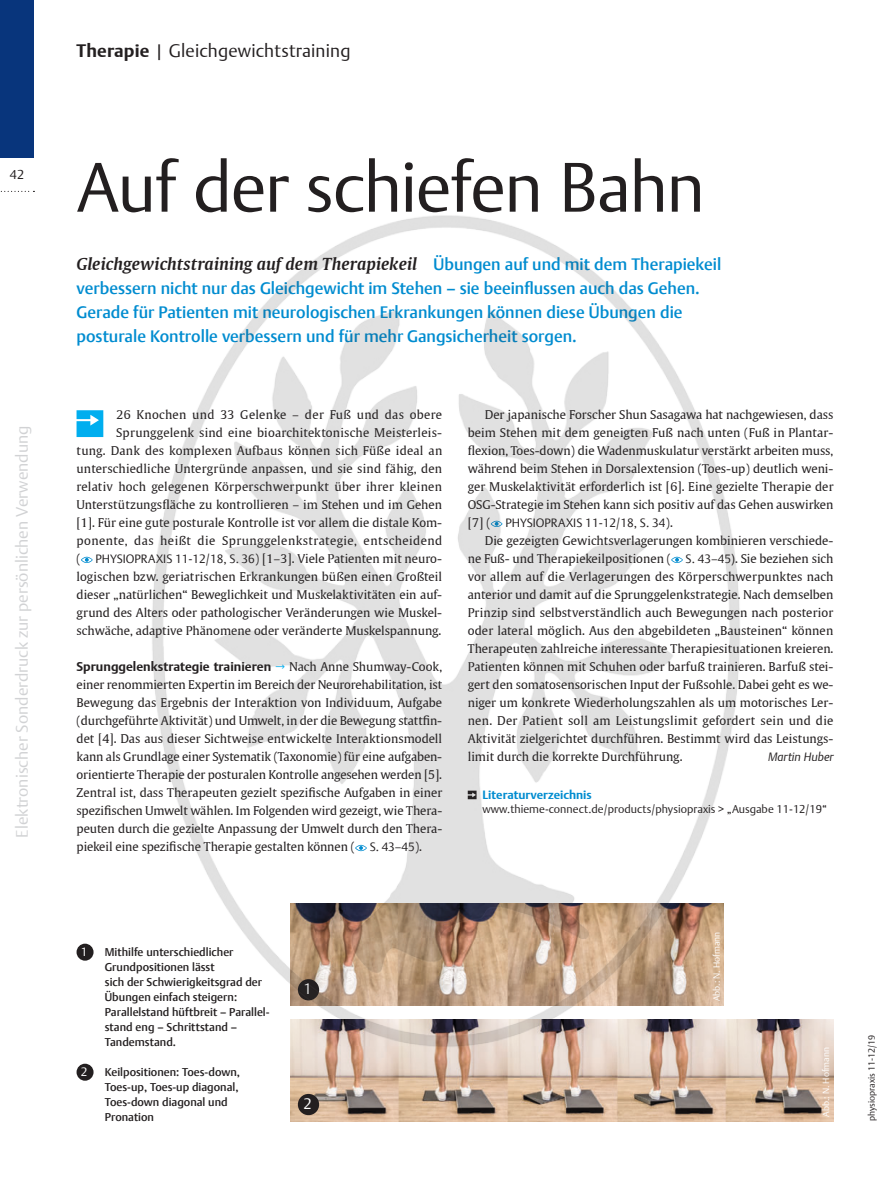
<style>
.page{position:relative;width:893px;height:1191px;background:#fff}
.page>*{position:absolute;margin:0;border:0;box-sizing:border-box;transform-origin:0 0}
.t1{font:300 69px "Thieme Argo 2011";letter-spacing:-.02em;color:#231f20}
.t2{font:300 18px "Thieme Argo 2011";letter-spacing:.01em;color:#231f20}
.t3{font:500 16.5px/24px "Thieme Argo 2011";color:#008cd0}
.t4{font:italic 600 16.5px "Thieme Gulliver 2011";letter-spacing:.005em;color:#231f20}
.t5{font:300 16.5px "Thieme Argo 2011";color:#d1d2d4}
.t6{font:300 15px "Thieme Argo 2011";color:#fff}
.t7{font:700 12.75px "Thieme Argo 2011";color:#231f20}
.t8{font:300 12.75px "Thieme Argo 2011";color:#231f20}
.t9{font:12px/18px "Thieme Gulliver 2011";color:#231f20;text-align:justify}
.t10{font:300 12px "Thieme Argo 2011";color:#231f20}
.t11{font:700 12px "Thieme Argo 2011";color:#008cd0}
.t12{font:italic 300 12px "Thieme Argo 2011";color:#231f20}
.t13{font:300 12px "Thieme Argo 2011";color:#fff}
.t14{font:500 11.25px/15px "Thieme Argo 2011";color:#231f20}
.t15{font:300 11.25px "Thieme Argo 2011";color:#231f20}
.t16{font:300 9px "Thieme Argo 2011";color:#fff}
.t17{font:300 9px "Thieme Argo 2011";color:#231f20}
.s1{font-weight:700}
.s2{font-family:"Thieme Argo 2011";font-weight:500;font-style:normal;color:#008cd0}
.s3{font-family:"Thieme Argo 2011";font-weight:300}
.s4{font-size:12px;color:#00aeef}
.s5{font-family:"Thieme Gulliver 2011";font-weight:400;font-size:12px}
.s6{font-family:"Thieme Gulliver 2011";font-weight:400}
</style>
<div class="page">
<svg style="left:77px;top:410px;width:26px;height:27px"></svg>
<svg style="left:81px;top:557px;width:12px;height:6px"></svg>
<img style="left:290px;top:1019px;width:543px;height:102px">
<div style="left:77px;top:943px;width:17px;height:17px;background:#231f20;border-radius:50%"></div>
<div style="left:77px;top:1063px;width:17px;height:17px;background:#231f20;border-radius:50%"></div>
<div style="left:298px;top:1094px;width:21px;height:21px;background:#231f20;border-radius:50%"></div>
<div style="left:0;top:0;width:34px;height:157px;background:#08357c"></div>
<svg style="left:0;top:191px;width:34px;height:1px"></svg>
<img style="left:152px;top:215px;width:592px;height:834px">
<p class="t8" style="left:10px;top:166px;width:16px">42</p>
<h3 class="t5" style="left:11px;top:837px;width:413px;rotate:-90deg">Elektronischer Sonderdruck zur persönlichen Verwendung</h3>
<h2 class="t2" style="left:77px;top:38px;width:276px"><span class="s1">Therapie</span> | Gleichgewichtstraining</h2>
<h1 class="t1" style="left:77px;top:141px;width:630px">Auf der schiefen Bahn</h1>
<h3 class="t4" style="left:77px;top:251px;width:646px">Gleichgewichtstraining auf dem Therapiekeil <span class="s2">Übungen auf und mit dem Therapiekeil</span></h3>
<h3 class="t3" style="left:77px;top:275px;width:625px">verbessern nicht nur das Gleichgewicht im Stehen – sie beeinflussen auch das Gehen.<br>Gerade für Patienten mit neurologischen Erkrankungen können diese Übungen die posturale Kontrolle verbessern und für mehr Gangsicherheit sorgen.</h3>
<p class="t9" style="left:77px;top:405px;width:367px;text-align:right">26 Knochen und 33 Gelenke – der Fuß und das obere Sprunggelenk sind eine bioarchitektonische Meisterleis-<br>tung. Dank des komplexen Aufbaus können sich Füße ideal an unterschiedliche Untergründe anpassen, und sie sind fähig, den relativ hoch gelegenen Körperschwerpunkt über ihrer kleinen -Unterstützungsfläche zu kontrollieren – im Stehen und im Gehen [1]. Für eine gute posturale Kontrolle ist vor allem die distale Kom&shy;ponente, das heißt die Sprunggelenkstrategie, entscheidend ( <span class="s3">PHYSIOPRAXIS 11-12/18, S. 36</span>) [1–3]. Viele Patienten mit neuro&shy;logischen bzw. geriatrischen Erkrankungen büßen einen Großteil dieser „natürlichen“ Beweglichkeit und Muskelaktivitäten ein auf&shy;grund des Alters oder pathologischer Veränderungen wie Muskel&shy;schwäche, adaptive Phänomene oder veränderte Muskelspannung.</p>
<p class="t7" style="left:77px;top:658px;width:367px">Sprunggelenkstrategie trainieren <span class="s4">→</span> <span class="s5">Nach Anne Shumway-Cook,</span></p>
<p class="t9" style="left:77px;top:675px;width:367px">einer renommierten Expertin im Bereich der Neurorehabilitation, ist Bewegung das Ergebnis der Interaktion von Individuum, Aufgabe (durchgeführte Aktivität) und Umwelt, in der die Bewegung stattfin&shy;det [4]. Das aus dieser Sichtweise entwickelte Interaktionsmodell kann als Grundlage einer Systematik (Taxonomie) für eine aufgaben&shy;orientierte Therapie der posturalen Kontrolle angesehen werden [5].<br>Zentral ist, dass Therapeuten gezielt spezifische Aufgaben in einer spezifischen Umwelt wählen. Im Folgenden wird gezeigt, wie Thera&shy;peuten durch die gezielte Anpassung der Umwelt durch den Thera&shy;piekeil eine spezifische Therapie gestalten können ( <span class="s3">S. 43–45</span>).</p>
<p class="t9" style="left:468px;top:405px;width:367px;text-indent:17px">Der japanische Forscher Shun Sasagawa hat nachgewiesen, dass beim Stehen mit dem geneigten Fuß nach unten (Fuß in Plantar&shy;flexion, Toes-down) die Wadenmuskulatur verstärkt arbeiten muss, während beim Stehen in Dorsalextension (Toes-up) deutlich weni&shy;ger Muskelaktivität erforderlich ist [6]. Eine gezielte Therapie der OSG-Strategie im Stehen kann sich positiv auf das Gehen auswirken</p>
<p class="t10" style="left:468px;top:515px;width:207px"><span class="s6">[7] (</span> PHYSIOPRAXIS 11-12/18, S. 34<span class="s6">).</span></p>
<p class="t9" style="left:468px;top:531px;width:367px;text-indent:17px">Die gezeigten Gewichtsverlagerungen kombinieren verschiede&shy;ne Fuß- und Therapiekeilpositionen ( <span class="s3">S. 43–45)</span>. Sie beziehen sich vor allem auf die Verlagerungen des Körperschwerpunktes nach anterior und damit auf die Sprunggelenkstrategie. Nach demselben Prinzip sind selbstverständlich auch Bewegungen nach posterior oder lateral möglich. Aus den abgebildeten „Bausteinen“ können Therapeuten zahlreiche interessante Therapiesituationen kreieren.<br>Patienten können mit Schuhen oder barfuß trainieren. Barfuß stei&shy;gert den somatosensorischen Input der Fußsohle. Dabei geht es we&shy;niger um konkrete Wiederholungszahlen als um motorisches Ler&shy;nen. Der Patient soll am Leistungslimit gefordert sein und die Aktivität zielgerichtet durchführen. Bestimmt wird das Leistungs&shy;limit durch die korrekte Durchführung.</p>
<p class="t12" style="left:768px;top:749px;width:67px">Martin Huber</p>
<p class="t11" style="left:483px;top:787px;width:111px">Literaturverzeichnis</p>
<p class="t15" style="left:483px;top:801px;width:346px">www.thieme-connect.de/products/physiopraxis &gt; „Ausgabe 11-12/19“</p>
<p class="t13" style="left:81px;top:943px;width:8px">1</p>
<p class="t14" style="left:105px;top:944px;width:166px">Mithilfe unterschiedlicher<br>Grundpositionen lässt<br>sich der Schwierigkeitsgrad der<br>Übungen einfach steigern:<br>Parallelstand hüftbreit – Parallel&shy;stand eng – Schrittstand –<br>Tandemstand.</p>
<p class="t13" style="left:81px;top:1063px;width:8px">2</p>
<p class="t14" style="left:105px;top:1064px;width:137px">Keilpositionen: Toes-down,<br>Toes-up, Toes-up diagonal,<br>Toes-down diagonal und<br>Pronation</p>
<p class="t6" style="left:303px;top:979px;width:10px">1</p>
<p class="t6" style="left:303px;top:1093px;width:10px">2</p>
<p class="t16" style="left:710px;top:1001px;width:71px;rotate:-90deg">Abb.: N. Hofmann</p>
<p class="t16" style="left:820px;top:1117px;width:71px;rotate:-90deg">Abb.: N. Hofmann</p>
<p class="t17" style="left:865px;top:1121px;width:88px;rotate:-90deg">physiopraxis 11-12/19</p>
</div>
